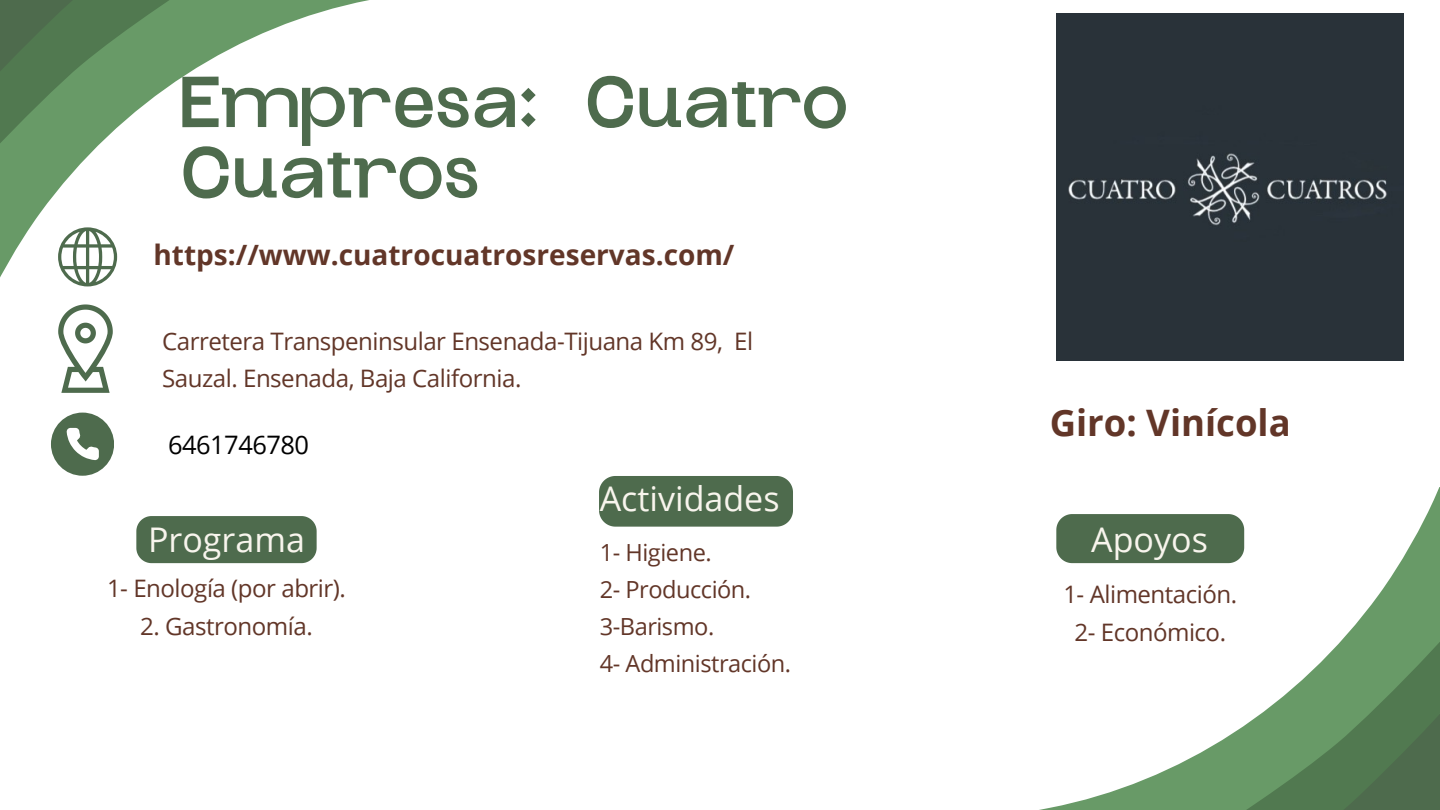
<style>
.page{position:relative;width:1440px;height:810px;background:#fff}
.page>*{position:absolute;margin:0;border:0;box-sizing:border-box;transform-origin:0 0}
.t1{font:900 56px/70.5px "Glock Grotesque";color:#4e6b4d}
.t2{font:700 36.5px "Open Sans";color:#623628}
.t3{font:34px "Open Sans";color:#f8f5ed}
.t4{font:700 28px "Open Sans";color:#623628}
.t5{font:25.5px "Open Sans";letter-spacing:-.02em;color:#000}
.t6{font:24.1px/37.5px "Open Sans";letter-spacing:-.02em;color:#623628;text-align:center}
.t7{font:23.6px/36.8px "Open Sans";letter-spacing:-.02em;color:#623628}
</style>
<div class="page">
<svg style="left:58px;top:320px;width:55px;height:73px"></svg>
<svg style="left:51px;top:413px;width:63px;height:63px"></svg>
<div style="left:136px;top:516px;width:180px;height:47px;background:#4e6b4d"></div>
<svg style="left:1039px;top:488px;width:401px;height:322px"></svg>
<div style="left:599px;top:476px;width:194px;height:51px;background:#4e6b4d"></div>
<div style="left:1056px;top:514px;width:188px;height:49px;background:#4e6b4d"></div>
<svg style="left:0;top:0;width:369px;height:320px"></svg>
<div style="left:1056px;top:13px;width:348px;height:347px;background:#293239"></div>
<h1 class="t1" style="left:180px;top:81px;width:669px">Empresa: Cuatro<br>Cuatros</h1>
<p class="t4" style="left:153px;top:235px;width:582px">https://www.cuatrocuatrosreservas.com/</p>
<p class="t6" style="left:162px;top:322px;width:592px;text-align:left">Carretera Transpeninsular Ensenada-Tijuana Km 89, El<br>Sauzal. Ensenada, Baja California.</p>
<p class="t5" style="left:168px;top:427px;width:142px">6461746780</p>
<h3 class="t3" style="left:148px;top:516px;width:158px">Programa</h3>
<p class="t6" style="left:107px;top:569px;width:240px">1- Enología (por abrir).</p>
<p class="t6" style="left:140px;top:607px;width:174px">2. Gastronomía.</p>
<h3 class="t3" style="left:600px;top:475px;width:181px">Actividades</h3>
<p class="t7" style="left:600px;top:534px;width:193px">1- Higiene.<br>2- Producción.<br>3-Barismo.<br>4- Administración.</p>
<h2 class="t2" style="left:1050px;top:397px;width:243px">Giro: Vinícola</h2>
<h3 class="t3" style="left:1091px;top:516px;width:118px">Apoyos</h3>
<p class="t6" style="left:1063px;top:575px;width:175px">1- Alimentación.<br>2- Económico.</p>
</div>
